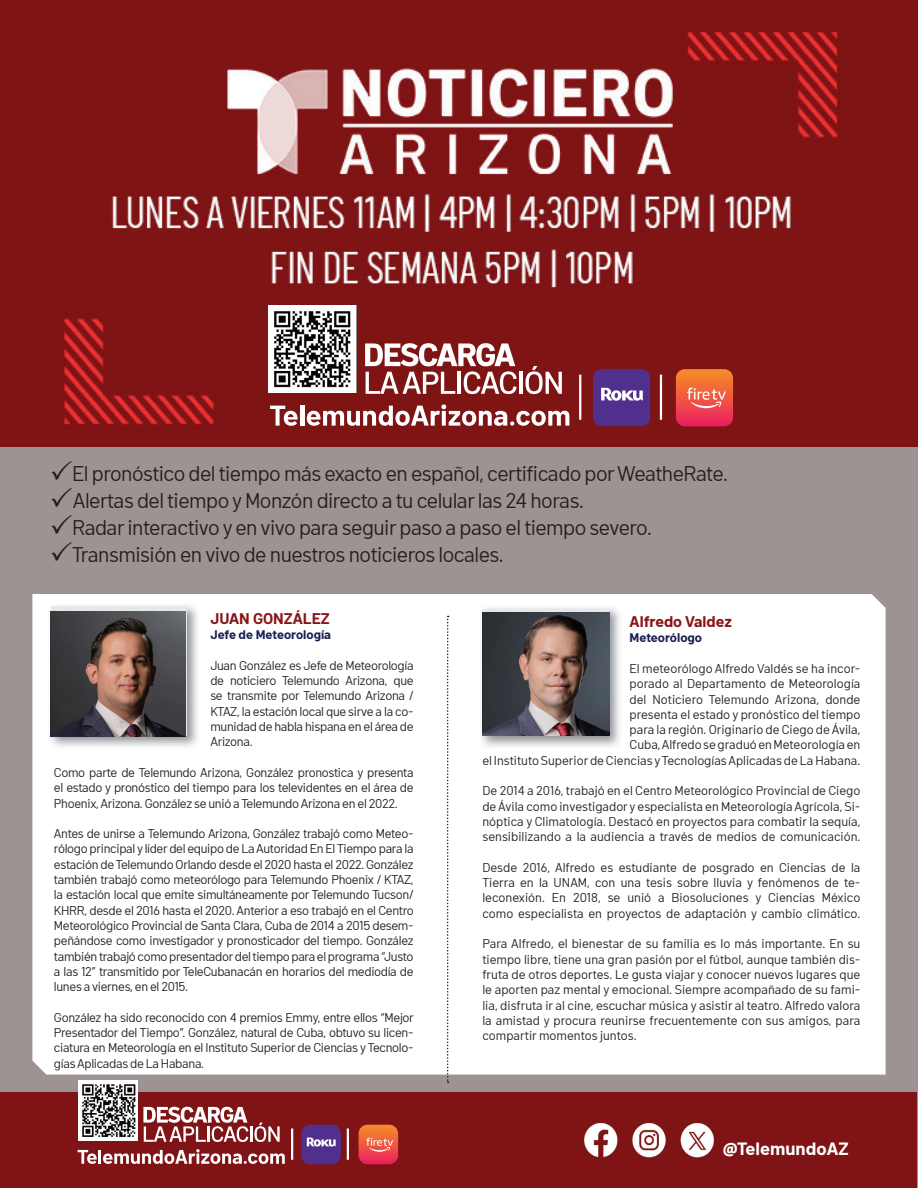
<style>
.page{position:relative;width:918px;height:1188px;background:#9e9393}
.page>*{position:absolute;margin:0;border:0;box-sizing:border-box;transform-origin:0 0}
.t1{font:21.15px/27px "Arthouse Owned";letter-spacing:-.025em;color:#231f20}
.t2{font:700 18.15px "Arthouse Owned";color:#fff}
.t3{font:700 15.75px "Arthouse Owned";color:#871618}
.t4{font:12.75px/15.3px "Arthouse Owned";color:#231f20;text-align:justify}
.t5{font:700 12.75px "Arthouse Owned";color:#1b1e54}
</style>
<div class="page">
<hr style="left:917px;top:1093px;width:1px;height:95px;background:#7f1315">
<div style="left:0;top:1093px;width:916px;height:95px;background:#7f1315"></div>
<svg style="left:78px;top:1150px;width:19px;height:14px"></svg>
<hr style="left:98px;top:1150px;width:3px;height:14px;background:#fff">
<svg style="left:103px;top:1149px;width:182px;height:15px"></svg>
<svg style="left:143px;top:1107px;width:137px;height:35px"></svg>
<hr style="left:291px;top:1129px;width:2px;height:31px;background:#fff">
<hr style="left:347px;top:1129px;width:2px;height:31px;background:#fff">
<img style="left:78px;top:1081px;width:60px;height:60px">
<div style="left:301px;top:1125px;width:40px;height:39px;background:#512f8d;border-radius:9px"></div>
<svg style="left:307px;top:1138px;width:29px;height:9px"></svg>
<svg style="left:359px;top:1125px;width:39px;height:39px;background:#ec5e4c"></svg>
<img style="left:584px;top:1123px;width:130px;height:34px">
<img style="left:0;top:0;width:918px;height:446px">
<div style="left:32px;top:594px;width:854px;height:481px;background:#fff"></div>
<svg style="left:447px;top:616px;width:2px;height:467px"></svg>
<img style="left:479px;top:605px;width:143px;height:144px">
<div style="left:482px;top:609px;width:127px;height:127px;background:linear-gradient(to right,#e6e7e9,#e6e7e9)"></div>
<img style="left:47px;top:603px;width:153px;height:146px">
<svg style="left:51px;top:607px;width:135px;height:5px"></svg>
<img style="left:482px;top:613px;width:127px;height:123px">
<img style="left:51px;top:612px;width:135px;height:124px">
<svg style="left:270px;top:406px;width:28px;height:20px"></svg>
<hr style="left:300px;top:406px;width:4px;height:20px;background:#fff">
<svg style="left:307px;top:404px;width:262px;height:22px;background:#af6d6e"></svg>
<svg style="left:365px;top:343px;width:152px;height:51px;background:#b47677"></svg>
<hr style="left:519px;top:372px;width:4px;height:22px;background:#fff">
<svg style="left:525px;top:366px;width:37px;height:28px"></svg>
<hr style="left:579px;top:375px;width:2px;height:45px;background:#fff">
<hr style="left:660px;top:375px;width:2px;height:45px;background:#fff">
<img style="left:268px;top:305px;width:89px;height:88px">
<div style="left:593px;top:369px;width:57px;height:57px;background:#512f8d;border-radius:9px"></div>
<svg style="left:601px;top:388px;width:42px;height:13px"></svg>
<svg style="left:676px;top:369px;width:57px;height:57px;background:#ee5f4c"></svg>
<p class="t1" style="left:72px;top:458px;width:657px">El pronóstico del tiempo más exacto en español, certificado por WeatheRate.<br>Alertas del tiempo y Monzón directo a tu celular las 24 horas.<br>Radar interactivo y en vivo para seguir paso a paso el tiempo severo.<br>Transmisión en vivo de nuestros noticieros locales.</p>
<p class="t3" style="left:210px;top:607px;width:121px">JUAN GONZÁLEZ</p>
<p class="t5" style="left:210px;top:625px;width:122px">Jefe de Meteorología</p>
<p class="t4" style="left:210px;top:657px;width:205px">Juan González es Jefe de Meteorología de noticiero Telemundo Arizona, que se transmite por Telemundo Arizona / KTAZ, la estación local que sirve a la co&shy;munidad de habla hispana en el área de Arizona.</p>
<p class="t4" style="left:54px;top:764px;width:361px">Como parte de Telemundo Arizona, González pronostica y presenta el estado y pronóstico del tiempo para los televidentes en el área de Phoenix, Arizona. González se unió a Telemundo Arizona en el 2022.</p>
<p class="t4" style="left:54px;top:825px;width:361px">Antes de unirse a Telemundo Arizona, González trabajó como Meteo&shy;rólogo principal y líder del equipo de La Autoridad En El Tiempo para la estación de Telemundo Orlando desde el 2020 hasta el 2022. González también trabajó como meteorólogo para Telemundo Phoenix / KTAZ, la estación local que emite simultáneamente por Telemundo Tucson/ KHRR, desde el 2016 hasta el 2020. Anterior a eso trabajó en el Centro Meteorológico Provincial de Santa Clara, Cuba de 2014 a 2015 desem&shy;peñándose como investigador y pronosticador del tiempo. González también trabajó como presentador del tiempo para el programa “Justo a las 12” transmitido por TeleCubanacán en horarios del mediodía de lunes a viernes, en el 2015.</p>
<p class="t4" style="left:54px;top:1009px;width:361px">González ha sido reconocido con 4 premios Emmy, entre ellos “Mejor Presentador del Tiempo”. González, natural de Cuba, obtuvo su licen&shy;ciatura en Meteorología en el Instituto Superior de Ciencias y Tecnolo&shy;gías Aplicadas de La Habana.</p>
<p class="t3" style="left:630px;top:610px;width:104px">Alfredo Valdez</p>
<p class="t5" style="left:630px;top:628px;width:74px">Meteorólogo</p>
<p class="t4" style="left:482px;top:660px;width:380px;text-align:right">El meteorólogo Alfredo Valdés se ha incor-<br>porado al Departamento de Meteorología<br>del Noticiero Telemundo Arizona, donde<br>presenta el estado y pronóstico del tiempo<br>para la región. Originario de Ciego de Ávila,<br>Cuba, Alfredo se graduó en Meteorología en<br>el Instituto Superior de Ciencias y Tecnologías Aplicadas de La Habana.</p>
<p class="t4" style="left:482px;top:782px;width:380px">De 2014 a 2016, trabajó en el Centro Meteorológico Provincial de Ciego de Ávila como investigador y especialista en Meteorología Agrícola, Si&shy;nóptica y Climatología. Destacó en proyectos para combatir la sequía, sensibilizando a la audiencia a través de medios de comunicación.</p>
<p class="t4" style="left:482px;top:859px;width:380px">Desde 2016, Alfredo es estudiante de posgrado en Ciencias de la Tierra en la UNAM, con una tesis sobre lluvia y fenómenos de te&shy;leconexión. En 2018, se unió a Biosoluciones y Ciencias México como especialista en proyectos de adaptación y cambio climático.</p>
<p class="t4" style="left:482px;top:935px;width:380px">Para Alfredo, el bienestar de su familia es lo más importante. En su tiempo libre, tiene una gran pasión por el fútbol, aunque también dis&shy;fruta de otros deportes. Le gusta viajar y conocer nuevos lugares que le aporten paz mental y emocional. Siempre acompañado de su fami&shy;lia, disfruta ir al cine, escuchar música y asistir al teatro. Alfredo valora la amistad y procura reunirse frecuentemente con sus amigos, para compartir momentos juntos.</p>
<h2 class="t2" style="left:723px;top:1135px;width:127px">@TelemundoAZ</h2>
</div>
